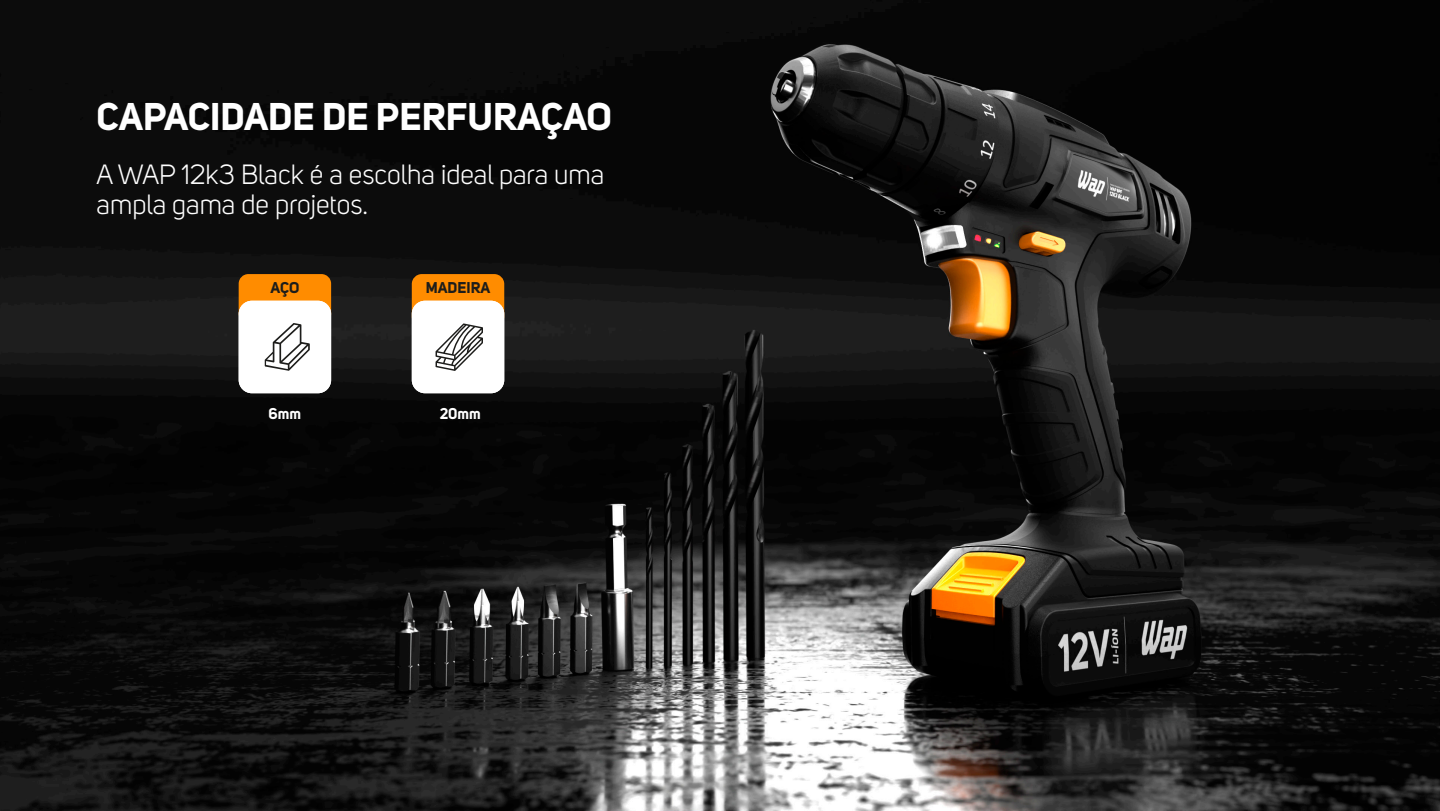
<style>
.page{position:relative;width:1440px;height:811px;background:#fff}
.page>*{position:absolute;margin:0;border:0;box-sizing:border-box;transform-origin:0 0}
.t1{font:700 38.17px "Uni Sans";color:#fff}
.t2{font:27.45px/30.5px "Uni Sans";color:#fff}
.t3{font:700 15.45px "Uni Sans";color:#1d1d1b}
.t4{font:700 15.45px "Uni Sans";color:#fff}
</style>
<div class="page">
<img style="left:0;top:0;width:1440px;height:811px">
<div style="left:239px;top:274px;width:92px;height:49px;background:#ff8c00;border-radius:10px"></div>
<div style="left:239px;top:301px;width:92px;height:92px;background:#fff;border-radius:13px"></div>
<svg style="left:265px;top:323px;width:45px;height:48px"></svg>
<div style="left:412px;top:274px;width:92px;height:52px;background:#ff8c00;border-radius:10px"></div>
<div style="left:412px;top:301px;width:92px;height:92px;background:#fff;border-radius:13px"></div>
<svg style="left:436px;top:323px;width:47px;height:48px"></svg>
<h1 class="t1" style="left:97px;top:93px;width:517px">CAPACIDADE DE PERFURAÇAO</h1>
<p class="t2" style="left:97px;top:159px;width:509px">A WAP 12k3 Black é a escolha ideal para uma ampla gama de projetos.</p>
<p class="t3" style="left:270px;top:278px;width:31px">AÇO</p>
<p class="t4" style="left:269px;top:403px;width:34px">6mm</p>
<p class="t3" style="left:426px;top:278px;width:66px">MADEIRA</p>
<p class="t4" style="left:440px;top:403px;width:43px">20mm</p>
</div>
